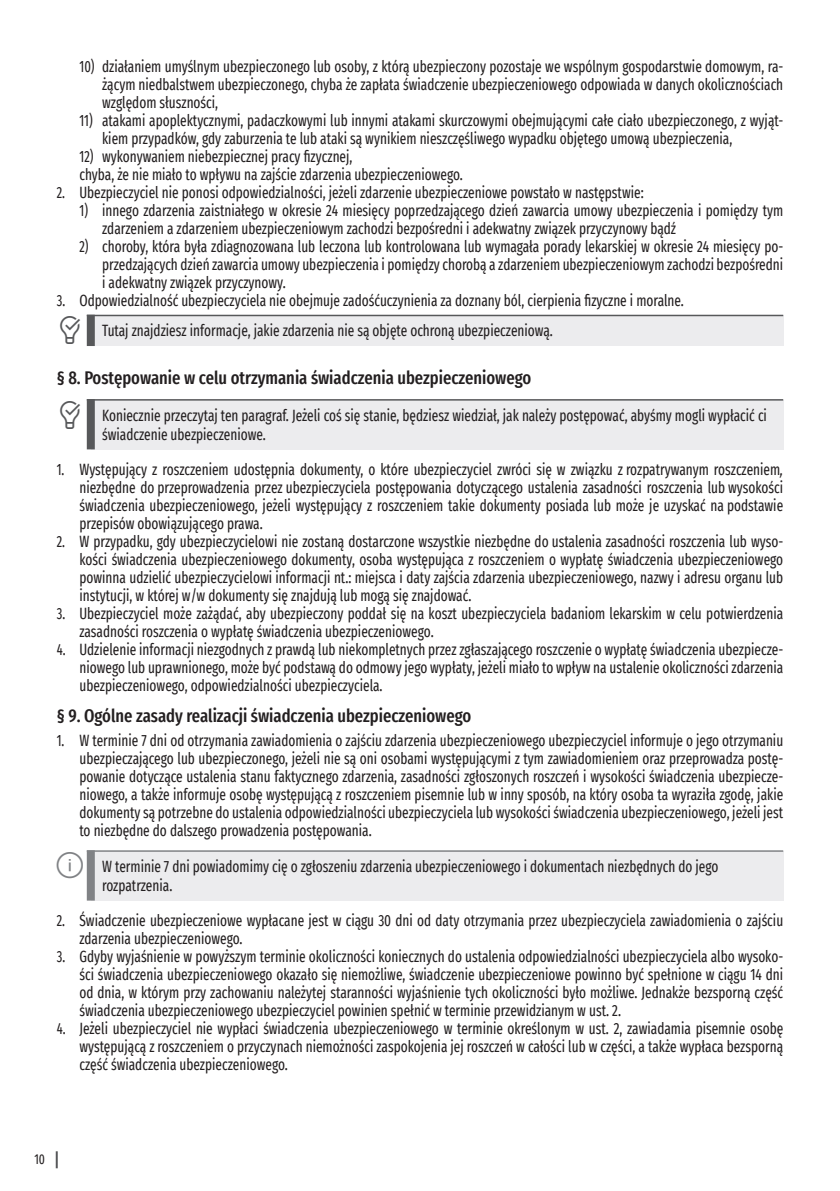
<style>
.page{position:relative;width:840px;height:1191px;background:#fff}
.page>*{position:absolute;margin:0;border:0;box-sizing:border-box;transform-origin:0 0}
.Paragraf{font:500 extra-condensed 18px "Fira Sans";color:#231f20}
.t1{font:extra-condensed 16px/18px "Fira Sans";color:#231f20;text-align:justify;scale:.85 1}
.t2{font:extra-condensed 16px/19px "Fira Sans";color:#231f20;scale:.9 1}
.t3{font:extra-condensed 14px "Fira Sans";color:#231f20;scale:.9 1}
.s1{font-family:"Segoe MDL2 Assets";font-stretch:normal;font-size:28px;color:#57585a}
.s2{font-style:italic}
</style>
<div class="page">
<svg style="left:56px;top:1151px;width:2px;height:17px"></svg>
<div style="left:91px;top:315px;width:691px;height:31px;background:#ececee"></div>
<div style="left:87px;top:315px;width:8px;height:31px;background:#57585a"></div>
<hr style="left:87px;top:315px;width:695px;height:1px;background:#57585a">
<div style="left:91px;top:400px;width:691px;height:49px;background:#ececee"></div>
<div style="left:87px;top:399px;width:8px;height:50px;background:#57585a"></div>
<hr style="left:87px;top:399px;width:695px;height:1px;background:#57585a">
<div style="left:91px;top:851px;width:691px;height:49px;background:#ececee"></div>
<div style="left:87px;top:850px;width:8px;height:50px;background:#808285"></div>
<hr style="left:87px;top:850px;width:695px;height:1px;background:#808285">
<p class="t1" style="left:102px;top:57px;width:802px;text-indent:-23px">10) działaniem umyślnym ubezpieczonego lub osoby, z którą ubezpieczony pozostaje we wspólnym gospodarstwie domowym, ra&shy;żącym niedbalstwem ubezpieczonego, chyba że zapłata świadczenie ubezpieczeniowego odpowiada w danych okolicznościach względom słuszności,</p>
<p class="t1" style="left:102px;top:111px;width:802px;text-indent:-23px">11) atakami apoplektycznymi, padaczkowymi lub innymi atakami skurczowymi obejmującymi całe ciało ubezpieczonego, z wyjąt&shy;kiem przypadków, gdy zaburzenia te lub ataki są wynikiem nieszczęśliwego wypadku objętego umową ubezpieczenia,</p>
<p class="t1" style="left:79px;top:147px;width:322px">12) wykonywaniem niebezpiecznej pracy fizycznej,</p>
<p class="t2" style="left:79px;top:164px;width:427px">chyba, że nie miało to wpływu na zajście zdarzenia ubezpieczeniowego.</p>
<p class="t1" style="left:57px;top:183px;width:691px">2. Ubezpieczyciel nie ponosi odpowiedzialności, jeżeli zdarzenie ubezpieczeniowe powstało w następstwie:</p>
<p class="t1" style="left:102px;top:201px;width:802px;text-indent:-23px">1) innego zdarzenia zaistniałego w okresie 24 miesięcy poprzedzającego dzień zawarcia umowy ubezpieczenia i pomiędzy tym zdarzeniem a zdarzeniem ubezpieczeniowym zachodzi bezpośredni i adekwatny związek przyczynowy bądź</p>
<p class="t1" style="left:102px;top:237px;width:802px;text-indent:-23px">2) choroby, która była zdiagnozowana lub leczona lub kontrolowana lub wymagała porady lekarskiej w okresie 24 miesięcy po&shy;przedzających dzień zawarcia umowy ubezpieczenia i pomiędzy chorobą a zdarzeniem ubezpieczeniowym zachodzi bezpośredni i adekwatny związek przyczynowy.</p>
<p class="t1" style="left:57px;top:291px;width:739px">3. Odpowiedzialność ubezpieczyciela nie obejmuje zadośćuczynienia za doznany ból, cierpienia fizyczne i moralne.</p>
<p class="t2" style="left:57px;top:321px;width:552px"><span class="s1">ʹ</span> Tutaj znajdziesz informacje, jakie zdarzenia nie są objęte ochroną ubezpieczeniową.</p>
<p class="Paragraf" style="left:57px;top:364px;width:476px">§ 8. Postępowanie w celu otrzymania świadczenia ubezpieczeniowego</p>
<p class="t2" style="left:102px;top:405px;width:739px;text-indent:-45px"><span class="s1">ʹ</span> Koniecznie przeczytaj ten paragraf. Jeżeli coś się stanie, będziesz wiedział, jak należy postępować, abyśmy mogli wypłacić ci świadczenie ubezpieczeniowe.</p>
<p class="t1" style="left:79px;top:459px;width:829px;text-indent:-23px">1. Występujący z roszczeniem udostępnia dokumenty, o które ubezpieczyciel zwróci się w związku z rozpatrywanym roszczeniem<span class="s2">, </span>niezbędne do przeprowadzenia przez ubezpieczyciela postępowania dotyczącego ustalenia zasadności roszczenia lub wysokości świadczenia ubezpieczeniowego, jeżeli występujący z roszczeniem takie dokumenty posiada lub może je uzyskać na podstawie przepisów obowiązującego prawa.</p>
<p class="t1" style="left:79px;top:531px;width:829px;text-indent:-23px">2. W przypadku, gdy ubezpieczycielowi nie zostaną dostarczone wszystkie niezbędne do ustalenia zasadności roszczenia lub wyso&shy;kości świadczenia ubezpieczeniowego dokumenty, osoba występująca z roszczeniem o wypłatę świadczenia ubezpieczeniowego powinna udzielić ubezpieczycielowi informacji nt.: miejsca i daty zajścia zdarzenia ubezpieczeniowego, nazwy i adresu organu lub instytucji, w której w/w dokumenty się znajdują lub mogą się znajdować.</p>
<p class="t1" style="left:79px;top:603px;width:829px;text-indent:-23px">3. Ubezpieczyciel może zażądać, aby ubezpieczony poddał się na koszt ubezpieczyciela badaniom lekarskim w celu potwierdzenia zasadności roszczenia o wypłatę świadczenia ubezpieczeniowego.</p>
<p class="t1" style="left:79px;top:639px;width:829px;text-indent:-23px">4. Udzielenie informacji niezgodnych z prawdą lub niekompletnych przez zgłaszającego roszczenie o wypłatę świadczenia ubezpiecze&shy;niowego lub uprawnionego, może być podstawą do odmowy jego wypłaty, jeżeli miało to wpływ na ustalenie okoliczności zdarzenia ubezpieczeniowego, odpowiedzialności ubezpieczyciela.</p>
<p class="Paragraf" style="left:57px;top:701px;width:416px">§ 9. Ogólne zasady realizacji świadczenia ubezpieczeniowego</p>
<p class="t1" style="left:79px;top:730px;width:829px;text-indent:-23px">1. W terminie 7 dni od otrzymania zawiadomienia o zajściu zdarzenia ubezpieczeniowego ubezpieczyciel informuje o jego otrzymaniu ubezpieczającego lub ubezpieczonego, jeżeli nie są oni osobami występującymi z tym zawiadomieniem oraz przeprowadza postę&shy;powanie dotyczące ustalenia stanu faktycznego zdarzenia, zasadności zgłoszonych roszczeń i wysokości świadczenia ubezpiecze&shy;niowego, a także informuje osobę występującą z roszczeniem pisemnie lub w inny sposób, na który osoba ta wyraziła zgodę, jakie dokumenty są potrzebne do ustalenia odpowiedzialności ubezpieczyciela lub wysokości świadczenia ubezpieczeniowego, jeżeli jest to niezbędne do dalszego prowadzenia postępowania.</p>
<p class="t2" style="left:102px;top:856px;width:686px">W terminie 7 dni powiadomimy cię o zgłoszeniu zdarzenia ubezpieczeniowego i dokumentach niezbędnych do jego rozpatrzenia.</p>
<p class="t1" style="left:79px;top:910px;width:829px;text-indent:-23px">2. Świadczenie ubezpieczeniowe wypłacane jest w ciągu 30 dni od daty otrzymania przez ubezpieczyciela zawiadomienia o zajściu zdarzenia ubezpieczeniowego.</p>
<p class="t1" style="left:79px;top:946px;width:829px;text-indent:-23px">3. Gdyby wyjaśnienie w powyższym terminie okoliczności koniecznych do ustalenia odpowiedzialności ubezpieczyciela albo wysoko&shy;ści świadczenia ubezpieczeniowego okazało się niemożliwe, świadczenie ubezpieczeniowe powinno być spełnione w ciągu 14 dni od dnia, w którym przy zachowaniu należytej staranności wyjaśnienie tych okoliczności było możliwe. Jednakże bezsporną część świadczenia ubezpieczeniowego ubezpieczyciel powinien spełnić w terminie przewidzianym w ust. 2.</p>
<p class="t1" style="left:79px;top:1018px;width:829px;text-indent:-23px">4. Jeżeli ubezpieczyciel nie wypłaci świadczenia ubezpieczeniowego w terminie określonym w ust. 2, zawiadamia pisemnie osobę występującą z roszczeniem o przyczynach niemożności zaspokojenia jej roszczeń w całości lub w części, a także wypłaca bezsporną część świadczenia ubezpieczeniowego.</p>
<p class="t3" style="left:34px;top:1148px;width:13px">10</p>
</div>
